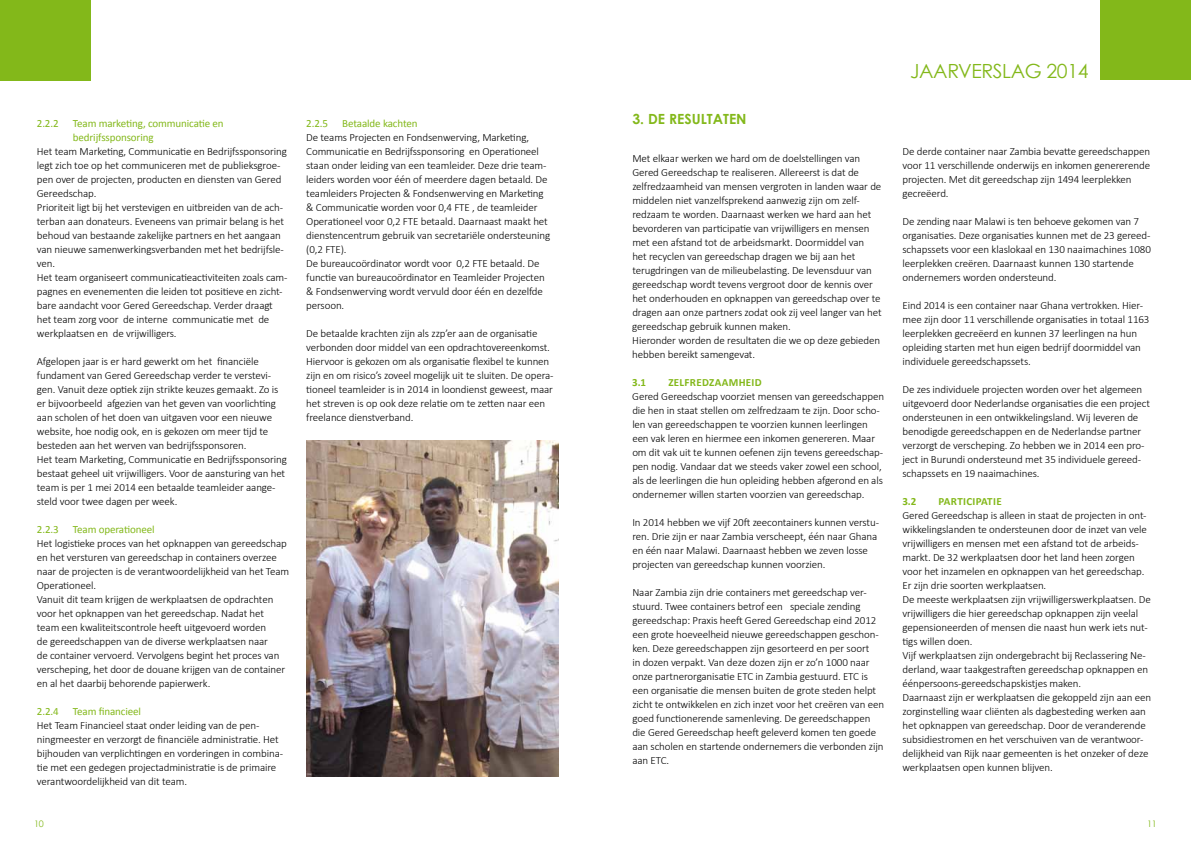
<style>
.page{position:relative;width:1191px;height:842px;background:#fff}
.page>*{position:absolute;margin:0;border:0;box-sizing:border-box;transform-origin:0 0}
.t1{font:19.5px "Century Gothic";letter-spacing:-.02em;color:#83b81a}
.t2{font:700 14px "Century Gothic";color:#83b81a}
.t3{font:300 11px/14px "Calibri";letter-spacing:-.01em;color:#000}
.t4{font:11px/14px "Calibri";letter-spacing:-.01em;color:#83b81a}
.t5{font:700 11px "Calibri";letter-spacing:.03em;color:#83b81a}
.t6{font:9px "Century Gothic";color:#83b81a}
</style>
<div class="page">
<div style="left:0;top:0;width:91px;height:81px;background:#83b81a"></div>
<div style="left:1100px;top:0;width:91px;height:79px;background:#83b81a"></div>
<img style="left:306px;top:441px;width:252px;height:335px">
<p class="t4" style="left:37px;top:116px;width:23px">2.2.2</p>
<p class="t4" style="left:73px;top:116px;width:152px">Team marketing, communicatie en bedrijfssponsoring</p>
<p class="t3" style="left:37px;top:144px;width:252px">Het team Marketing, Communicatie en Bedrijfssponsoring legt zich toe op het communiceren met de publieksgroe&shy;pen over de projecten, producten en diensten van Gered Gereedschap.<br>Prioriteit ligt bij het verstevigen en uitbreiden van de ach&shy;terban aan donateurs. Eveneens van primair belang is het behoud van bestaande zakelijke partners en het aangaan van nieuwe samenwerkingsverbanden met het bedrijfsle&shy;ven.<br>Het team organiseert communicatieactiviteiten zoals cam&shy;pagnes en evenementen die leiden tot positieve en zicht&shy;bare aandacht voor Gered Gereedschap. Verder draagt het team zorg voor de interne communicatie met de werkplaatsen en de vrijwilligers.</p>
<p class="t3" style="left:37px;top:354px;width:251px">Afgelopen jaar is er hard gewerkt om het financiële fundament van Gered Gereedschap verder te verstevi&shy;gen. Vanuit deze optiek zijn strikte keuzes gemaakt. Zo is er bijvoorbeeld afgezien van het geven van voorlichting aan scholen of het doen van uitgaven voor een nieuwe website, hoe nodig ook, en is gekozen om meer tijd te besteden aan het werven van bedrijfssponsoren.<br>Het team Marketing, Communicatie en Bedrijfssponsoring bestaat geheel uit vrijwilligers. Voor de aansturing van het team is per 1 mei 2014 een betaalde teamleider aange&shy;steld voor twee dagen per week.</p>
<p class="t4" style="left:37px;top:522px;width:23px">2.2.3</p>
<p class="t4" style="left:73px;top:522px;width:83px">Team operationeel</p>
<p class="t3" style="left:37px;top:536px;width:254px">Het logistieke proces van het opknappen van gereedschap en het versturen van gereedschap in containers overzee naar de projecten is de verantwoordelijkheid van het Team Operationeel.<br>Vanuit dit team krijgen de werkplaatsen de opdrachten voor het opknappen van het gereedschap. Nadat het team een kwaliteitscontrole heeft uitgevoerd worden<br>de gereedschappen van de diverse werkplaatsen naar<br>de container vervoerd. Vervolgens begint het proces van verscheping, het door de douane krijgen van de container en al het daarbij behorende papierwerk.</p>
<p class="t4" style="left:37px;top:704px;width:23px">2.2.4</p>
<p class="t4" style="left:73px;top:704px;width:70px">Team financieel</p>
<p class="t3" style="left:37px;top:718px;width:248px">Het Team Financieel staat onder leiding van de pen&shy;ningmeester en verzorgt de financiële administratie. Het bijhouden van verplichtingen en vorderingen in combina&shy;tie met een gedegen projectadministratie is de primaire verantwoordelijkheid van dit team.</p>
<p class="t4" style="left:306px;top:116px;width:23px">2.2.5</p>
<p class="t4" style="left:342px;top:116px;width:77px">Betaalde kachten</p>
<p class="t3" style="left:306px;top:130px;width:245px">De teams Projecten en Fondsenwerving, Marketing, Communicatie en Bedrijfssponsoring en Operationeel staan onder leiding van een teamleider. Deze drie team&shy;leiders worden voor één of meerdere dagen betaald. De teamleiders Projecten &amp; Fondsenwerving en Marketing &amp; Communicatie worden voor 0,4 FTE , de teamleider Operationeel voor 0,2 FTE betaald. Daarnaast maakt het dienstencentrum gebruik van secretariële ondersteuning (0,2 FTE).<br>De bureaucoördinator wordt voor 0,2 FTE betaald. De functie van bureaucoördinator en Teamleider Projecten &amp; Fondsenwerving wordt vervuld door één en dezelfde persoon.</p>
<p class="t3" style="left:306px;top:326px;width:249px">De betaalde krachten zijn als zzp’er aan de organisatie verbonden door middel van een opdrachtovereenkomst.<br>Hiervoor is gekozen om als organisatie flexibel te kunnen zijn en om risico’s zoveel mogelijk uit te sluiten. De opera&shy;tioneel teamleider is in 2014 in loondienst geweest, maar het streven is op ook deze relatie om te zetten naar een freelance dienstverband.</p>
<p class="t2" style="left:632px;top:110px;width:116px">3. DE RESULTATEN</p>
<p class="t3" style="left:632px;top:151px;width:251px">Met elkaar werken we hard om de doelstellingen van Gered Gereedschap te realiseren. Allereerst is dat de zelfredzaamheid van mensen vergroten in landen waar de middelen niet vanzelfsprekend aanwezig zijn om zelf&shy;redzaam te worden. Daarnaast werken we hard aan het bevorderen van participatie van vrijwilligers en mensen met een afstand tot de arbeidsmarkt. Doormiddel van<br>het recyclen van gereedschap dragen we bij aan het terugdringen van de milieubelasting. De levensduur van gereedschap wordt tevens vergroot door de kennis over het onderhouden en opknappen van gereedschap over te dragen aan onze partners zodat ook zij veel langer van het gereedschap gebruik kunnen maken.<br>Hieronder worden de resultaten die we op deze gebieden hebben bereikt samengevat.</p>
<p class="t5" style="left:632px;top:375px;width:29px">3.1 Z</p>
<p class="t5" style="left:674px;top:375px;width:89px">ELFREDZAAMHEID</p>
<p class="t3" style="left:632px;top:389px;width:253px">Gered Gereedschap voorziet mensen van gereedschappen die hen in staat stellen om zelfredzaam te zijn. Door scho&shy;len van gereedschappen te voorzien kunnen leerlingen een vak leren en hiermee een inkomen genereren. Maar om dit vak uit te kunnen oefenen zijn tevens gereedschap&shy;pen nodig. Vandaar dat we steeds vaker zowel een school, als de leerlingen die hun opleiding hebben afgerond en als ondernemer willen starten voorzien van gereedschap.</p>
<p class="t3" style="left:632px;top:515px;width:248px">In 2014 hebben we vijf 20ft zeecontainers kunnen verstu&shy;ren. Drie zijn er naar Zambia verscheept, één naar Ghana en één naar Malawi. Daarnaast hebben we zeven losse projecten van gereedschap kunnen voorzien.</p>
<p class="t3" style="left:632px;top:585px;width:253px">Naar Zambia zijn drie containers met gereedschap ver&shy;stuurd. Twee containers betrof een speciale zending gereedschap: Praxis heeft Gered Gereedschap eind 2012 een grote hoeveelheid nieuwe gereedschappen geschon&shy;ken. Deze gereedschappen zijn gesorteerd en per soort<br>in dozen verpakt. Van deze dozen zijn er zo’n 1000 naar onze partnerorganisatie ETC in Zambia gestuurd. ETC is een organisatie die mensen buiten de grote steden helpt zicht te ontwikkelen en zich inzet voor het creëren van een goed functionerende samenleving. De gereedschappen die Gered Gereedschap heeft geleverd komen ten goede aan scholen en startende ondernemers die verbonden zijn aan ETC.</p>
<h1 class="t1" style="left:910px;top:59px;width:23px">JAARVERSLAG</h1>
<h1 class="t1" style="left:1046px;top:59px;width:44px">2014</h1>
<p class="t3" style="left:902px;top:144px;width:249px">De derde container naar Zambia bevatte gereedschappen voor 11 verschillende onderwijs en inkomen genererende projecten. Met dit gereedschap zijn 1494 leerplekken gecreëerd.</p>
<p class="t3" style="left:902px;top:214px;width:250px">De zending naar Malawi is ten behoeve gekomen van 7 organisaties. Deze organisaties kunnen met de 23 gereed&shy;schapssets voor een klaslokaal en 130 naaimachines 1080 leerplekken creëren. Daarnaast kunnen 130 startende ondernemers worden ondersteund.</p>
<p class="t3" style="left:902px;top:298px;width:248px">Eind 2014 is een container naar Ghana vertrokken. Hier&shy;mee zijn door 11 verschillende organisaties in totaal 1163 leerplekken gecreëerd en kunnen 37 leerlingen na hun opleiding starten met hun eigen bedrijf doormiddel van individuele gereedschapssets.</p>
<p class="t3" style="left:902px;top:382px;width:249px">De zes individuele projecten worden over het algemeen uitgevoerd door Nederlandse organisaties die een project ondersteunen in een ontwikkelingsland. Wij leveren de benodigde gereedschappen en de Nederlandse partner verzorgt de verscheping. Zo hebben we in 2014 een pro&shy;ject in Burundi ondersteund met 35 individuele gereed&shy;schapssets en 19 naaimachines.</p>
<p class="t5" style="left:902px;top:494px;width:29px">3.2 P</p>
<p class="t5" style="left:944px;top:494px;width:59px">ARTICIPATIE</p>
<p class="t3" style="left:902px;top:508px;width:250px">Gered Gereedschap is alleen in staat de projecten in ont&shy;wikkelingslanden te ondersteunen door de inzet van vele vrijwilligers en mensen met een afstand tot de arbeids&shy;markt. De 32 werkplaatsen door het land heen zorgen voor het inzamelen en opknappen van het gereedschap.<br>Er zijn drie soorten werkplaatsen.<br>De meeste werkplaatsen zijn vrijwilligerswerkplaatsen. De vrijwilligers die hier gereedschap opknappen zijn veelal gepensioneerden of mensen die naast hun werk iets nut&shy;tigs willen doen.<br>Vijf werkplaatsen zijn ondergebracht bij Reclassering Ne&shy;derland, waar taakgestraften gereedschap opknappen en éénpersoons-gereedschapskistjes maken.<br>Daarnaast zijn er werkplaatsen die gekoppeld zijn aan een zorginstelling waar cliënten als dagbesteding werken aan het opknappen van gereedschap. Door de veranderende subsidiestromen en het verschuiven van de verantwoor&shy;delijkheid van Rijk naar gemeenten is het onzeker of deze werkplaatsen open kunnen blijven.</p>
<p class="t6" style="left:34px;top:818px;width:11px">10</p>
<p class="t6" style="left:1147px;top:818px;width:11px">11</p>
</div>
